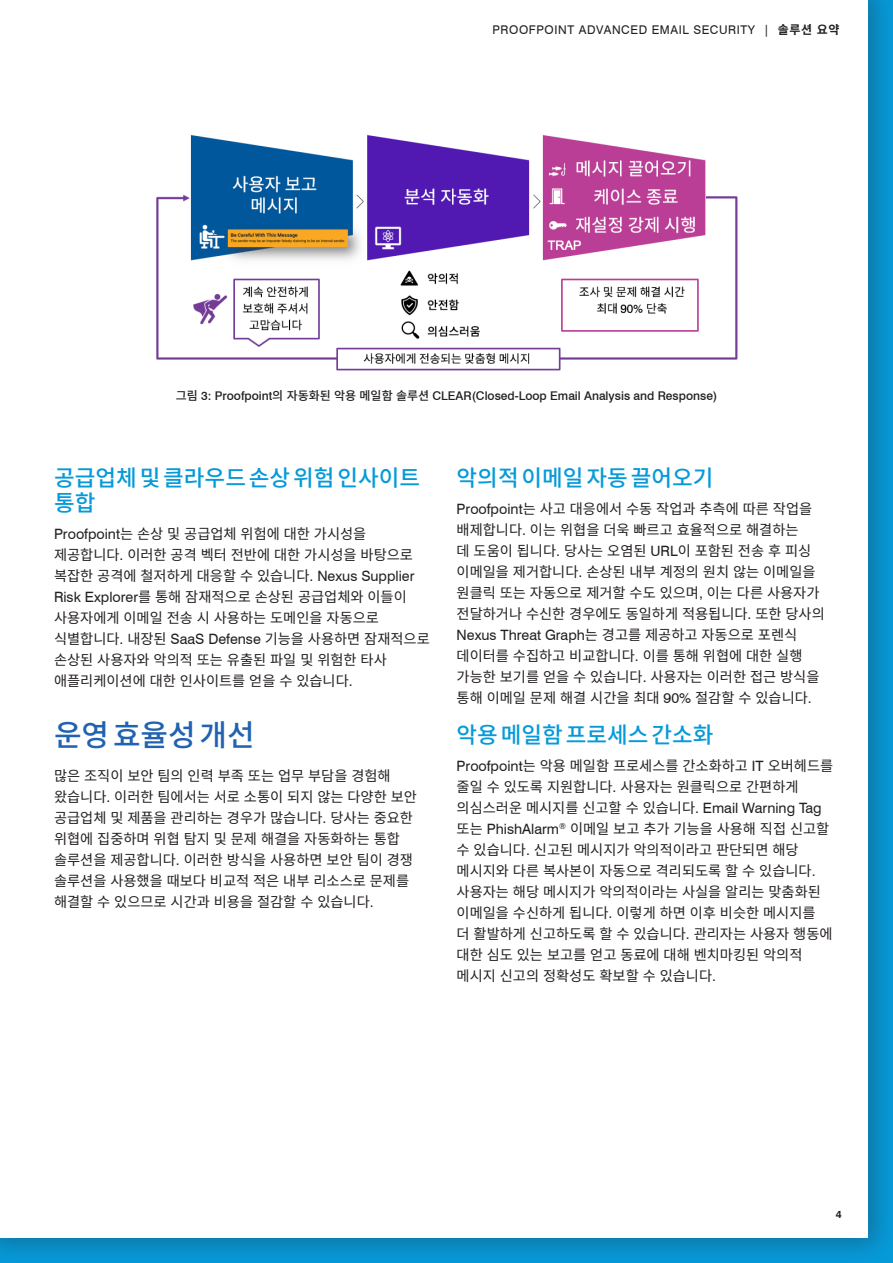
<style>
.page{position:relative;width:893px;height:1263px;background:#fff}
.page>*{position:absolute;margin:0;border:0;box-sizing:border-box;transform-origin:0 0}
.H3_-_sentence_case{font:500 30px "Noto Sans KR";color:#2163b0}
.H4_-_sentence_case{font:500 22.5px/25.5px "Noto Sans KR";color:#069ad9}
.Body-Text_9_5_12_5{font:14.25px/21px "Noto Sans KR";color:#231f20}
.Figure_Chart_Caption_centered_sentence_c{font:500 12px "Swiss 721 BT";color:#231f20}
.t1{font:12px "Swiss 721 BT";letter-spacing:.05em;color:#231f20}
.t2{font:700 10.5px "Swiss 721 BT";color:#231f20}
.s1{font-family:"Noto Sans KR";font-weight:700}
.s2{font-family:"Noto Sans KR"}
.s3{font-family:"Swiss 721 BT"}
</style>
<div class="page">
<div style="left:0;top:0;width:893px;height:1263px;background:#231f20;opacity:.3"></div>
<div style="left:0;top:0;width:868px;height:1237px;background:#fff"></div>
<img style="left:156px;top:134px;width:582px;height:237px">
<p class="t1" style="left:492px;top:22px;width:349px">PROOFPOINT ADVANCED EMAIL SECURITY | <span class="s1">솔루션 요약</span></p>
<p class="Figure_Chart_Caption_centered_sentence_c" style="left:176px;top:388px;width:543px"><span class="s2">그림</span> 3: Proofpoint<span class="s2">의 자동화된 악용 메일함 솔루션</span> CLEAR(Closed-Loop Email Analysis and Response)</p>
<p class="H4_-_sentence_case" style="left:54px;top:465px;width:368px">공급업체및클라우드손상위험인사이트 통합</p>
<p class="Body-Text_9_5_12_5" style="left:54px;top:524px;width:377px"><span class="s3">Proofpoint</span>는 손상 및 공급업체 위험에 대한 가시성을 제공합니다<span class="s3">.</span> 이러한 공격 벡터 전반에 대한 가시성을 바탕으로 복잡한 공격에 철저하게 대응할 수 있습니다<span class="s3">. Nexus Supplier<br>Risk Explorer</span>를 통해 잠재적으로 손상된 공급업체와 이들이 사용자에게 이메일 전송 시 사용하는 도메인을 자동으로 식별합니다<span class="s3">.</span> 내장된 <span class="s3">SaaS Defense</span> 기능을 사용하면 잠재적으로 손상된 사용자와 악의적 또는 유출된 파일 및 위험한 타사 애플리케이션에 대한 인사이트를 얻을 수 있습니다<span class="s3">.</span></p>
<p class="H3_-_sentence_case" style="left:54px;top:718px;width:202px">운영효율성개선</p>
<p class="Body-Text_9_5_12_5" style="left:54px;top:765px;width:364px">많은 조직이 보안 팀의 인력 부족 또는 업무 부담을 경험해 왔습니다<span class="s3">.</span> 이러한 팀에서는 서로 소통이 되지 않는 다양한 보안 공급업체 및 제품을 관리하는 경우가 많습니다<span class="s3">.</span> 당사는 중요한 위협에 집중하며 위협 탐지 및 문제 해결을 자동화하는 통합 솔루션을 제공합니다<span class="s3">.</span> 이러한 방식을 사용하면 보안 팀이 경쟁 솔루션을 사용했을 때보다 비교적 적은 내부 리소스로 문제를 해결할 수 있으므로 시간과 비용을 절감할 수 있습니다<span class="s3">.</span></p>
<p class="H4_-_sentence_case" style="left:457px;top:465px;width:258px">악의적이메일자동끌어오기</p>
<p class="Body-Text_9_5_12_5" style="left:457px;top:498px;width:370px"><span class="s3">Proofpoint</span>는 사고 대응에서 수동 작업과 추측에 따른 작업을 배제합니다<span class="s3">.</span> 이는 위협을 더욱 빠르고 효율적으로 해결하는<br>데 도움이 됩니다<span class="s3">.</span> 당사는 오염된 <span class="s3">URL</span>이 포함된 전송 후 피싱 이메일을 제거합니다<span class="s3">.</span> 손상된 내부 계정의 원치 않는 이메일을 원클릭 또는 자동으로 제거할 수도 있으며<span class="s3">,</span> 이는 다른 사용자가 전달하거나 수신한 경우에도 동일하게 적용됩니다<span class="s3">.</span> 또한 당사의<br><span class="s3">Nexus Threat Graph</span>는 경고를 제공하고 자동으로 포렌식 데이터를 수집하고 비교합니다<span class="s3">.</span> 이를 통해 위협에 대한 실행 가능한 보기를 얻을 수 있습니다<span class="s3">.</span> 사용자는 이러한 접근 방식을 통해 이메일 문제 해결 시간을 최대 <span class="s3">90%</span> 절감할 수 있습니다<span class="s3">.</span></p>
<p class="H4_-_sentence_case" style="left:457px;top:723px;width:258px">악용메일함프로세스간소화</p>
<p class="Body-Text_9_5_12_5" style="left:457px;top:755px;width:378px"><span class="s3">Proofpoint</span>는 악용 메일함 프로세스를 간소화하고 <span class="s3">IT</span> 오버헤드를 줄일 수 있도록 지원합니다<span class="s3">.</span> 사용자는 원클릭으로 간편하게 의심스러운 메시지를 신고할 수 있습니다<span class="s3">. Email Warning Tag </span>또는 <span class="s3">PhishAlarm</span><sup>®</sup> 이메일 보고 추가 기능을 사용해 직접 신고할 수 있습니다<span class="s3">.</span> 신고된 메시지가 악의적이라고 판단되면 해당 메시지와 다른 복사본이 자동으로 격리되도록 할 수 있습니다<span class="s3">. </span>사용자는 해당 메시지가 악의적이라는 사실을 알리는 맞춤화된 이메일을 수신하게 됩니다<span class="s3">.</span> 이렇게 하면 이후 비슷한 메시지를<br>더 활발하게 신고하도록 할 수 있습니다<span class="s3">.</span> 관리자는 사용자 행동에 대한 심도 있는 보고를 얻고 동료에 대해 벤치마킹된 악의적 메시지 신고의 정확성도 확보할 수 있습니다<span class="s3">.</span></p>
<p class="t2" style="left:836px;top:1208px;width:7px">4</p>
</div>
